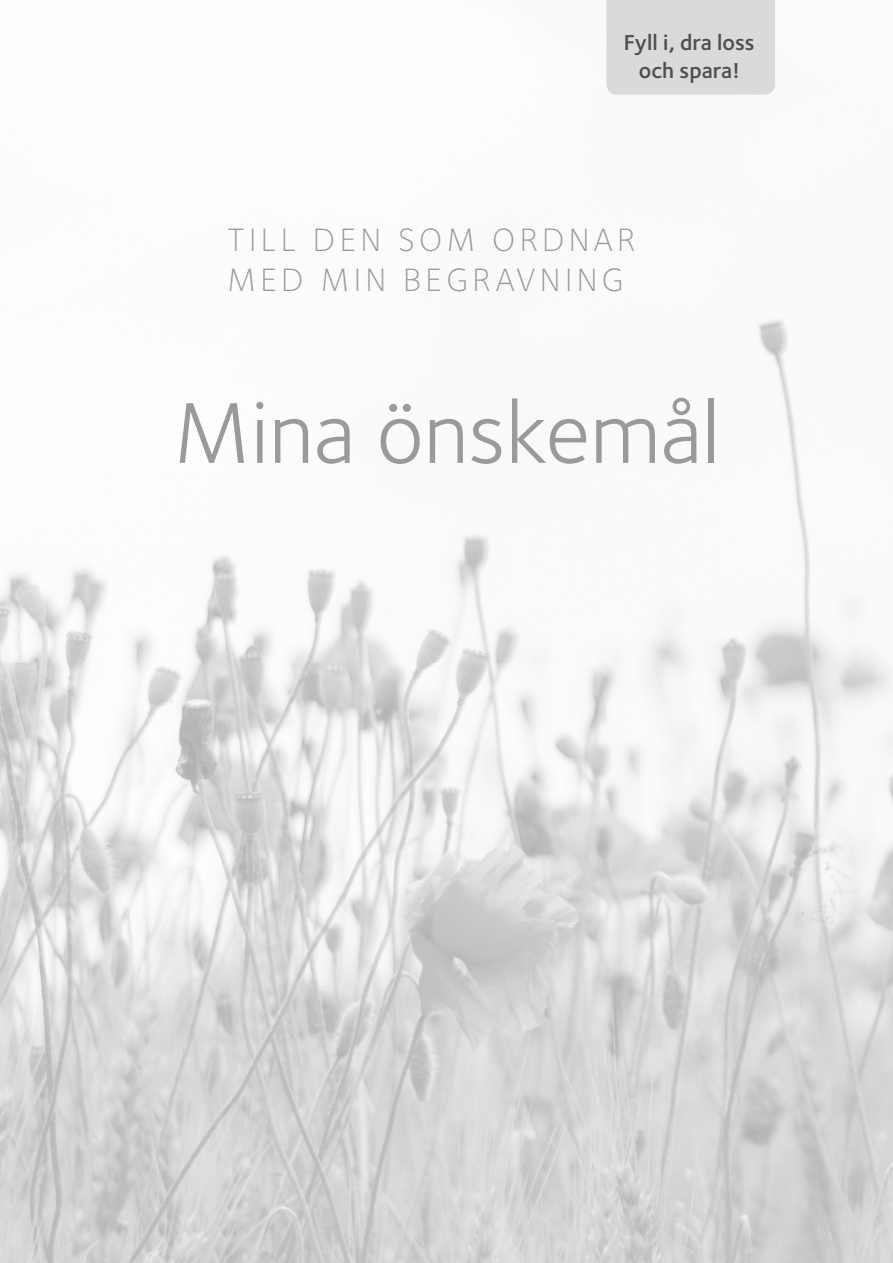
<style>
.page{position:relative;width:893px;height:1263px;background:#fff}
.page>*{position:absolute;margin:0;border:0;box-sizing:border-box;transform-origin:0 0}
.t1{font:89.4px "Foundry Sterling";color:#989a9c}
.t2{font:33.6px/40.2px "Foundry Sterling Light Expert";letter-spacing:.13em;color:#989a9c}
.t3{font:22.35px/27.9px "Foundry Sterling Demi OSF";color:#4f4f51;text-align:center}
</style>
<div class="page">
<img style="left:1px;top:319px;width:892px;height:944px">
<div style="left:606px;top:0;width:169px;height:95px;background:#d9dada"></div>
<p class="t3" style="left:624px;top:29px;width:132px">Fyll i, dra loss och spara!</p>
<p class="t2" style="left:227px;top:219px;width:410px">TILL DEN SOM ORDNAR<br>MED MIN BEGRAVNING</p>
<h1 class="t1" style="left:173px;top:394px;width:549px">Mina önskemål</h1>
</div>
